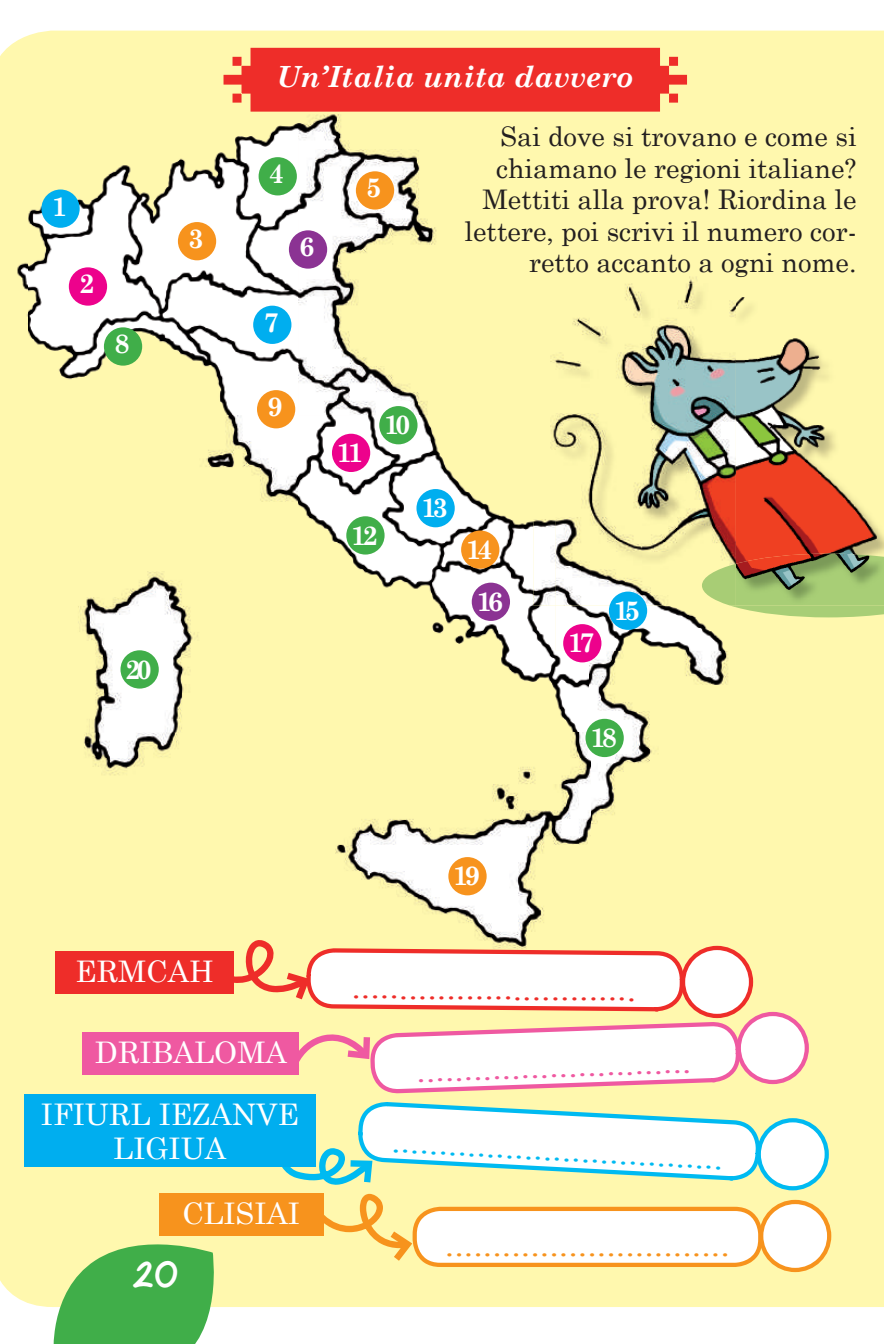
<style>
.page{position:relative;width:884px;height:1344px;background:#fff}
.page>*{position:absolute;margin:0;border:0;box-sizing:border-box;transform-origin:0 0}
.t1{font:42.75px "Cosmic";color:#fff}
.t2{font:29.7px/61.4px "Century Schoolbook";color:#fff}
.t3{font:29.7px "Century Schoolbook";color:#00baf1;scale:1.15 1}
.t4{font:29.7px "Century Schoolbook";color:#ee2d29;scale:1.15 1}
.t5{font:29.7px "Century Schoolbook";color:#f7931d;scale:1.15 1}
.t6{font:29.7px "Century Schoolbook";color:#ef59a1;scale:1.15 1}
.t7{font:italic 700 29.25px "Century Schoolbook";color:#fff}
.t8{font:27px/31.5px "Century Schoolbook";color:#231f20;text-align:right}
.t9{font:700 27px "Century Schoolbook";letter-spacing:-.15em;color:#fff}
</style>
<div class="page">
<div style="left:0;top:31px;width:884px;height:1275px;background:#fff8ae"></div>
<img style="left:7px;top:98px;width:583px;height:317px">
<div style="left:590px;top:98px;width:146px;height:162px;background:#fff8ae"></div>
<img style="left:27px;top:415px;width:563px;height:317px">
<img style="left:590px;top:650px;width:146px;height:289px">
<img style="left:7px;top:732px;width:583px;height:238px">
<div style="left:0;top:202px;width:27px;height:562px;background:#fff8ae"></div>
<svg style="left:223px;top:48px;width:464px;height:64px"></svg>
<div style="left:736px;top:260px;width:148px;height:390px;background:#fff8ae"></div>
<img style="left:556px;top:605px;width:180px;height:45px">
<img style="left:736px;top:605px;width:148px;height:12px">
<svg style="left:729px;top:605px;width:7px;height:2px"></svg>
<img style="left:533px;top:260px;width:203px;height:345px">
<img style="left:736px;top:283px;width:148px;height:270px">
<img style="left:736px;top:553px;width:148px;height:52px">
<img style="left:702px;top:563px;width:34px;height:42px">
<div style="left:83px;top:1032px;width:216px;height:42px;background:#ef59a1"></div>
<div style="left:24px;top:1094px;width:292px;height:72px;background:#00aeef"></div>
<div style="left:55px;top:951px;width:179px;height:42px;background:#ee2d29"></div>
<svg style="left:215px;top:939px;width:594px;height:154px"></svg>
<div style="left:159px;top:1193px;width:164px;height:42px;background:#f7931d"></div>
<svg style="left:238px;top:1101px;width:593px;height:170px"></svg>
<div style="left:120px;top:650px;width:39px;height:38px;background:#40ae49;border-radius:50%"></div>
<div style="left:448px;top:857px;width:39px;height:38px;background:#f7931d;border-radius:50%"></div>
<div style="left:585px;top:718px;width:39px;height:39px;background:#40ae49;border-radius:50%"></div>
<div style="left:563px;top:624px;width:38px;height:38px;background:#ed028c;border-radius:50%"></div>
<div style="left:472px;top:582px;width:38px;height:39px;background:#8b3393;border-radius:50%"></div>
<div style="left:609px;top:591px;width:38px;height:38px;background:#00aeef;border-radius:50%"></div>
<div style="left:346px;top:516px;width:39px;height:38px;background:#40ae49;border-radius:50%"></div>
<div style="left:416px;top:489px;width:39px;height:38px;background:#00aeef;border-radius:50%"></div>
<div style="left:461px;top:530px;width:38px;height:38px;background:#f7931d;border-radius:50%"></div>
<div style="left:379px;top:406px;width:38px;height:38px;background:#40ae49;border-radius:50%"></div>
<div style="left:332px;top:433px;width:38px;height:39px;background:#ed028c;border-radius:50%"></div>
<div style="left:41px;top:189px;width:39px;height:39px;background:#00aeef;border-radius:50%"></div>
<div style="left:69px;top:267px;width:38px;height:38px;background:#ed028c;border-radius:50%"></div>
<div style="left:178px;top:222px;width:38px;height:38px;background:#f7931d;border-radius:50%"></div>
<div style="left:259px;top:157px;width:38px;height:38px;background:#40ae49;border-radius:50%"></div>
<div style="left:289px;top:230px;width:38px;height:38px;background:#8b3393;border-radius:50%"></div>
<div style="left:356px;top:171px;width:38px;height:38px;background:#f7931d;border-radius:50%"></div>
<div style="left:253px;top:305px;width:38px;height:39px;background:#00aeef;border-radius:50%"></div>
<div style="left:257px;top:390px;width:38px;height:38px;background:#f7931d;border-radius:50%"></div>
<div style="left:104px;top:327px;width:38px;height:38px;background:#40ae49;border-radius:50%"></div>
<svg style="left:48px;top:1229px;width:176px;height:114px"></svg>
<p class="t9" style="left:52px;top:185px;width:17px">1</p>
<p class="t9" style="left:79px;top:263px;width:17px">2</p>
<p class="t9" style="left:114px;top:322px;width:17px">8</p>
<p class="t9" style="left:188px;top:217px;width:17px">3</p>
<p class="t9" style="left:125px;top:647px;width:28px">20</p>
<p class="t2" style="left:75px;top:937px;width:140px">ERMCAH</p>
<p class="t7" style="left:276px;top:54px;width:358px">Un’Italia unita davvero</p>
<p class="t8" style="left:465px;top:118px;width:393px">Sai dove si trovano e come si chiamano le regioni italiane?<br>Mettiti alla prova! Riordina le lettere, poi scrivi il numero cor&shy;retto accanto a ogni nome.</p>
<p class="t9" style="left:269px;top:152px;width:17px">4</p>
<p class="t9" style="left:366px;top:167px;width:17px">5</p>
<p class="t9" style="left:299px;top:226px;width:17px">6</p>
<p class="t9" style="left:263px;top:301px;width:17px">7</p>
<p class="t9" style="left:267px;top:385px;width:17px">9</p>
<p class="t9" style="left:336px;top:431px;width:28px">11</p>
<p class="t9" style="left:384px;top:403px;width:28px">10</p>
<p class="t9" style="left:351px;top:514px;width:28px">12</p>
<p class="t9" style="left:421px;top:486px;width:28px">13</p>
<p class="t9" style="left:466px;top:528px;width:28px">14</p>
<p class="t9" style="left:476px;top:580px;width:28px">16</p>
<p class="t9" style="left:613px;top:589px;width:28px">15</p>
<p class="t9" style="left:568px;top:621px;width:28px">17</p>
<p class="t9" style="left:590px;top:716px;width:28px">18</p>
<p class="t9" style="left:453px;top:854px;width:28px">19</p>
<p class="t4" style="left:352px;top:961px;width:249px;rotate:1deg">..............................</p>
<p class="t2" style="left:41px;top:1019px;width:260px;text-indent:54px">DRIBALOMA<br>IFIURL IEZANVE</p>
<p class="t2" style="left:114px;top:1114px;width:114px">LIGIUA</p>
<p class="t2" style="left:182px;top:1179px;width:119px">CLISIAI</p>
<h1 class="t1" style="left:131px;top:1243px;width:49px">20</h1>
<p class="t6" style="left:415px;top:1046px;width:241px;rotate:-2deg">.............................</p>
<p class="t3" style="left:393px;top:1116px;width:290px;rotate:3deg">...................................</p>
<p class="t5" style="left:445px;top:1220px;width:249px">..............................</p>
</div>
